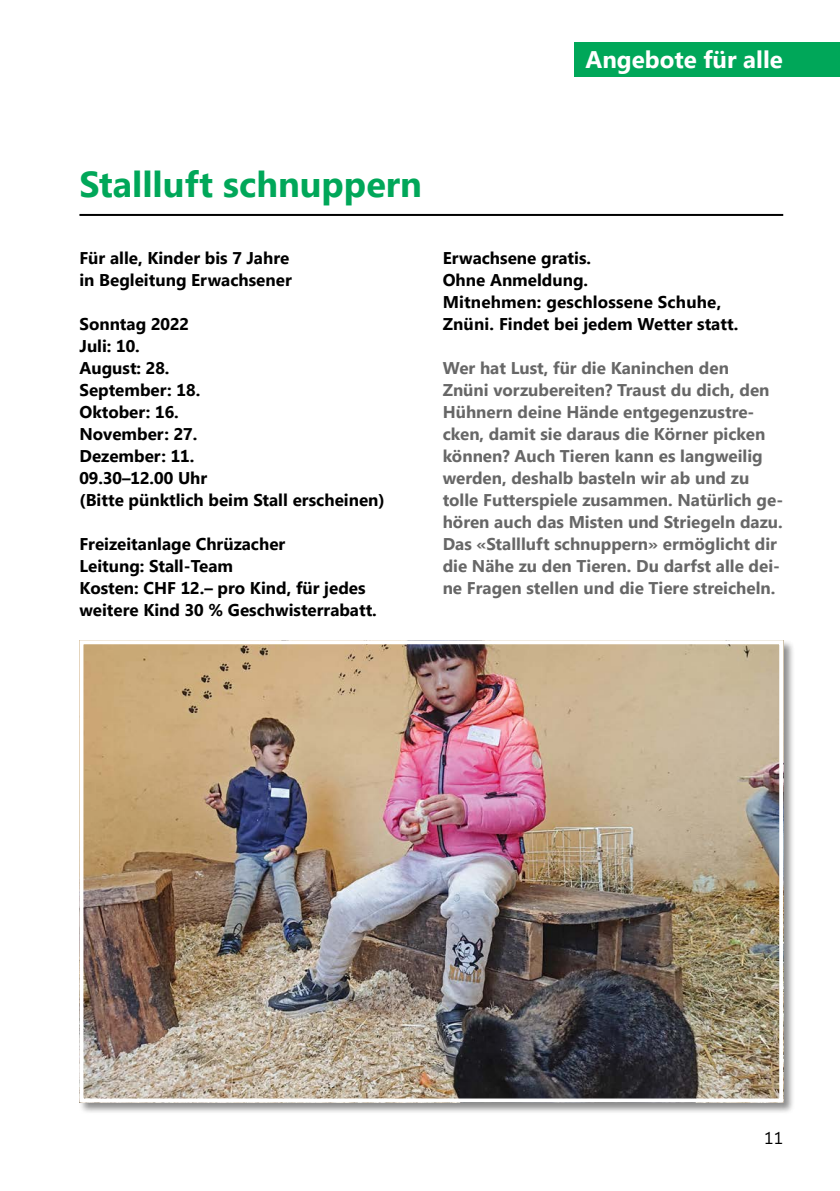
<style>
.page{position:relative;width:840px;height:1191px;background:#fff}
.page>*{position:absolute;margin:0;border:0;box-sizing:border-box;transform-origin:0 0}
.t1{font:700 36px "Segoe UI Tab";color:#00a759}
.t2{font:700 24px "Segoe UI Tab";color:#fff}
.t3{font:700 17px/22px "Segoe UI Tab";color:#676767}
.t4{font:700 17px/22px "Segoe UI Tab";color:#000}
.t5{font:17px "Segoe UI Tab";color:#000}
</style>
<div class="page">
<div style="left:574px;top:43px;width:265px;height:34px;background:#00a759"></div>
<hr style="left:79px;top:214px;width:703px;height:2px;background:#000">
<div style="left:79px;top:639px;width:715px;height:475px;background:#000;opacity:.45"></div>
<img style="left:84px;top:645px;width:693px;height:452px">
<div style="left:79px;top:640px;width:703px;height:462px;border:4px solid #fff"></div>
<h2 class="t2" style="left:585px;top:37px;width:199px">Angebote für alle</h2>
<h1 class="t1" style="left:79px;top:150px;width:344px">Stallluft schnuppern</h1>
<p class="t4" style="left:79px;top:245px;width:214px">Für alle, Kinder bis 7 Jahre in Begleitung Erwachsener</p>
<p class="t4" style="left:79px;top:311px;width:306px">Sonntag 2022<br>Juli: 10.<br>August: 28.<br>September: 18.<br>Oktober: 16.<br>November: 27.<br>Dezember: 11.<br>09.30–12.00 Uhr<br>(Bitte pünktlich beim Stall erscheinen)</p>
<p class="t4" style="left:79px;top:531px;width:299px">Freizeitanlage Chrüzacher<br>Leitung: Stall-Team<br>Kosten: CHF 12.– pro Kind, für jedes weitere Kind 30 % Geschwisterrabatt.</p>
<p class="t4" style="left:442px;top:245px;width:297px">Erwachsene gratis.<br>Ohne Anmeldung.<br>Mitnehmen: geschlossene Schuhe,<br>Znüni. Findet bei jedem Wetter statt.</p>
<p class="t3" style="left:442px;top:355px;width:342px">Wer hat Lust, für die Kaninchen den<br>Znüni vorzubereiten? Traust du dich, den Hühnern deine Hände entgegenzustre&shy;cken, damit sie daraus die Körner picken können? Auch Tieren kann es langweilig werden, deshalb basteln wir ab und zu tolle Futterspiele zusammen. Natürlich ge&shy;hören auch das Misten und Striegeln dazu.<br>Das «Stallluft schnuppern» ermöglicht dir die Nähe zu den Tieren. Du darfst alle dei&shy;ne Fragen stellen und die Tiere streicheln.</p>
<p class="t5" style="left:763px;top:1122px;width:21px">11</p>
</div>
